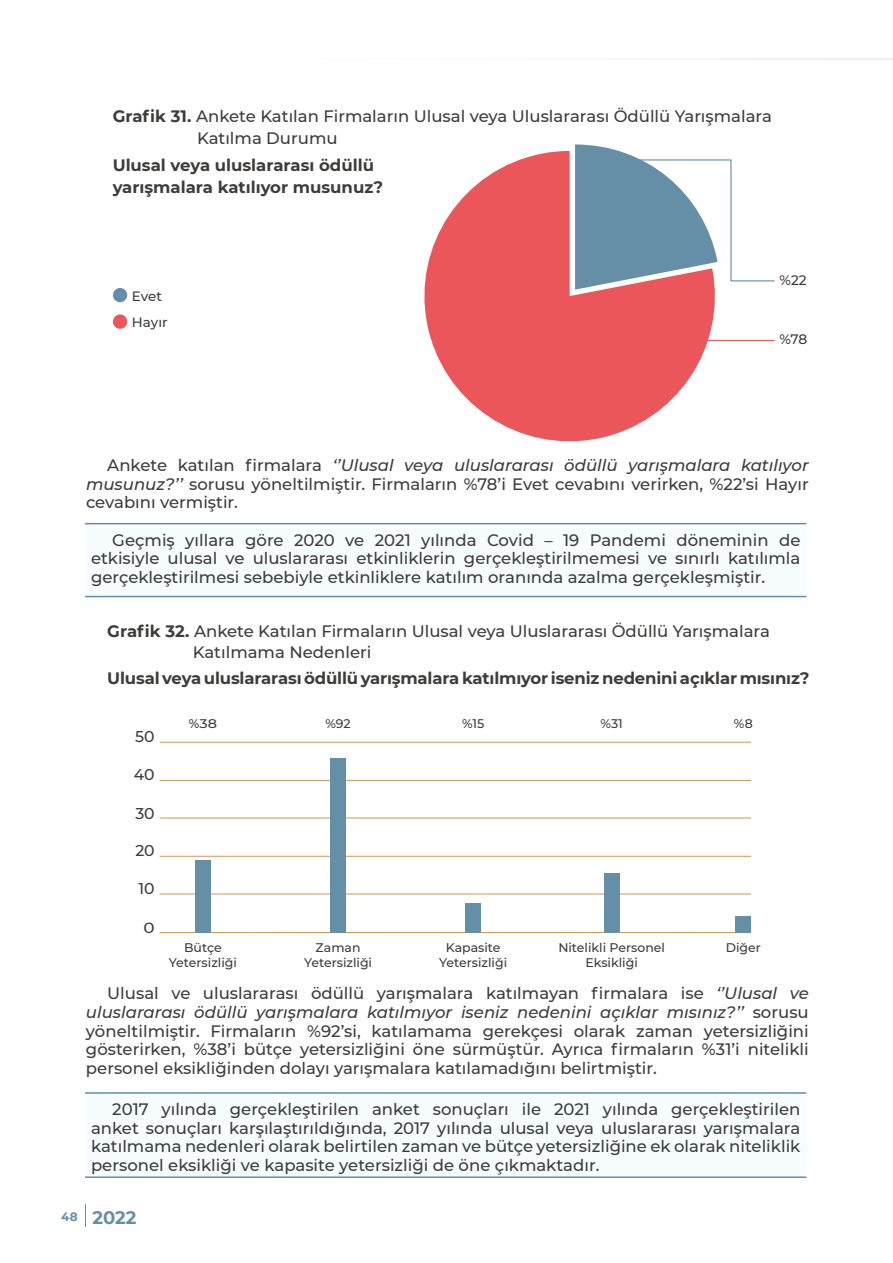
<style>
.page{position:relative;width:893px;height:1263px;background:#fff}
.page>*{position:absolute;margin:0;border:0;box-sizing:border-box;transform-origin:0 0}
.t1{font:700 18px "Montserrat";color:#648fa7}
.t2{font:500 16.5px/18.8px "Montserrat";color:#3c3c3b;text-align:justify}
.t3{font:700 16.5px/21.8px "Montserrat";letter-spacing:-.01em;color:#3d3c3b}
.t4{font:500 16.5px/21.8px "Montserrat";color:#3d3c3b}
.t5{font:500 15.6px "Montserrat";color:#3c3c3b}
.t6{font:500 14.7px "Montserrat";color:#3c3c3b;scale:1.14 1}
.t7{font:500 13.65px "Montserrat";color:#3c3c3b}
.t8{font:500 13.5px/26.4px "Montserrat";color:#3c3c3b}
.t9{font:500 12.45px/15px "Montserrat";color:#3c3c3b;text-align:center}
.s1{font-weight:700}
.s2{font-style:italic}
.s3{font-size:12px}
</style>
<div class="page">
<hr style="left:85px;top:58px;width:808px;height:2px;background:#e2e7ed">
<svg style="left:85px;top:1204px;width:1px;height:22px"></svg>
<div style="left:113px;top:288px;width:14px;height:14px;background:#648fa8;border-radius:50%"></div>
<div style="left:113px;top:314px;width:14px;height:15px;background:#eb565a;border-radius:50%"></div>
<svg style="left:424px;top:151px;width:303px;height:291px;fill:#eb565a"></svg>
<hr style="left:693px;top:340px;width:81px;height:1px;background:#eb565a">
<svg style="left:575px;top:144px;width:200px;height:146px"></svg>
<div style="left:85px;top:524px;width:721px;height:72px;background:#f7fcff"></div>
<hr style="left:85px;top:523px;width:721px;height:1px;background:#638fa7">
<hr style="left:85px;top:596px;width:721px;height:1px;background:#638fa7">
<div style="left:85px;top:1093px;width:721px;height:84px;background:#f7fcff"></div>
<hr style="left:85px;top:1092px;width:721px;height:2px;background:#638fa7">
<hr style="left:85px;top:1176px;width:721px;height:2px;background:#638fa7">
<hr style="left:160px;top:818px;width:591px;height:1px;background:#d29553">
<hr style="left:160px;top:780px;width:591px;height:1px;background:#d29553">
<hr style="left:160px;top:742px;width:591px;height:1px;background:#d29553">
<hr style="left:160px;top:856px;width:591px;height:1px;background:#d29553">
<hr style="left:160px;top:894px;width:591px;height:1px;background:#d29553">
<hr style="left:160px;top:932px;width:591px;height:1px;background:#d29553">
<div style="left:330px;top:758px;width:16px;height:174px;background:#648fa7"></div>
<div style="left:195px;top:860px;width:16px;height:72px;background:#648fa7"></div>
<div style="left:604px;top:873px;width:15px;height:59px;background:#648fa7"></div>
<div style="left:736px;top:916px;width:15px;height:16px;background:#648fa7"></div>
<div style="left:466px;top:903px;width:15px;height:29px;background:#648fa7"></div>
<p class="t4" style="left:197px;top:105px;width:577px;text-indent:-84px"><span class="s1">Grafik 31.</span> Ankete Katılan Firmaların Ulusal veya Uluslararası Ödüllü Yarışmalara<br>Katılma Durumu</p>
<p class="t3" style="left:113px;top:154px;width:272px">Ulusal veya uluslararası ödüllü yarışmalara katılıyor musunuz?</p>
<p class="t8" style="left:132px;top:282px;width:37px">Evet<br>Hayır</p>
<p class="t7" style="left:779px;top:270px;width:29px">%22</p>
<p class="t7" style="left:779px;top:330px;width:29px">%78</p>
<p class="t2" style="left:86px;top:455px;width:724px;text-indent:21px">Ankete katılan firmalara <span class="s2">‘’Ulusal veya uluslararası ödüllü yarışmalara katılıyor musunuz?’’</span> sorusu yöneltilmiştir. Firmaların %78’i Evet cevabını verirken, %22’si Hayır cevabını vermiştir.</p>
<p class="t2" style="left:91px;top:530px;width:711px;text-indent:21px">Geçmiş yıllara göre 2020 ve 2021 yılında Covid – 19 Pandemi döneminin de etkisiyle ulusal ve uluslararası etkinliklerin gerçekleştirilmemesi ve sınırlı katılımla gerçekleştirilmesi sebebiyle etkinliklere katılım oranında azalma gerçekleşmiştir.</p>
<p class="t2" style="left:193px;top:619px;width:579px;line-height:21.8px;text-indent:-85px"><span class="s1">Grafik 32.</span> Ankete Katılan Firmaların Ulusal veya Uluslararası Ödüllü Yarışmalara<br>Katılmama Nedenleri</p>
<p class="t3" style="left:107px;top:666px;width:704px">Ulusal veya uluslararası ödüllü yarışmalara katılmıyor iseniz nedenini açıklar mısınız?</p>
<p class="t5" style="left:135px;top:726px;width:21px">50</p>
<p class="t5" style="left:134px;top:764px;width:22px">40</p>
<p class="t5" style="left:135px;top:802px;width:21px">30</p>
<p class="t5" style="left:135px;top:840px;width:21px">20</p>
<p class="t5" style="left:138px;top:877px;width:18px">10</p>
<p class="t6" style="left:143px;top:917px;width:11px">0</p>
<p class="t9" style="left:189px;top:716px;width:30px">%38</p>
<p class="t9" style="left:325px;top:715px;width:27px">%92</p>
<p class="t9" style="left:462px;top:715px;width:24px">%15</p>
<p class="t9" style="left:600px;top:715px;width:24px">%31</p>
<p class="t9" style="left:169px;top:940px;width:70px">Bütçe<br>Yetersizliği</p>
<p class="t9" style="left:304px;top:940px;width:70px">Zaman<br>Yetersizliği</p>
<p class="t9" style="left:439px;top:940px;width:70px">Kapasite<br>Yetersizliği</p>
<p class="t9" style="left:558px;top:940px;width:108px">Nitelikli Personel<br>Eksikliği</p>
<p class="t9" style="left:734px;top:715px;width:20px">%8</p>
<p class="t9" style="left:726px;top:940px;width:37px">Diğer</p>
<p class="t2" style="left:86px;top:983px;width:724px;text-indent:21px">Ulusal ve uluslararası ödüllü yarışmalara katılmayan firmalara ise <span class="s2">‘’Ulusal ve uluslararası ödüllü yarışmalara katılmıyor iseniz nedenini açıklar mısınız?’’</span> sorusu yöneltilmiştir. Firmaların %92’si, katılamama gerekçesi olarak zaman yetersizliğini gösterirken, %38’i bütçe yetersizliğini öne sürmüştür. Ayrıca firmaların %31’i nitelikli personel eksikliğinden dolayı yarışmalara katılamadığını belirtmiştir.</p>
<p class="t2" style="left:91px;top:1099px;width:711px;text-indent:21px">2017 yılında gerçekleştirilen anket sonuçları ile 2021 yılında gerçekleştirilen anket sonuçları karşılaştırıldığında, 2017 yılında ulusal veya uluslararası yarışmalara katılmama nedenleri olarak belirtilen zaman ve bütçe yetersizliğine ek olarak niteliklik personel eksikliği ve kapasite yetersizliği de öne çıkmaktadır.</p>
<p class="t1" style="left:61px;top:1204px;width:77px"><span class="s3">48</span> 2022</p>
</div>
